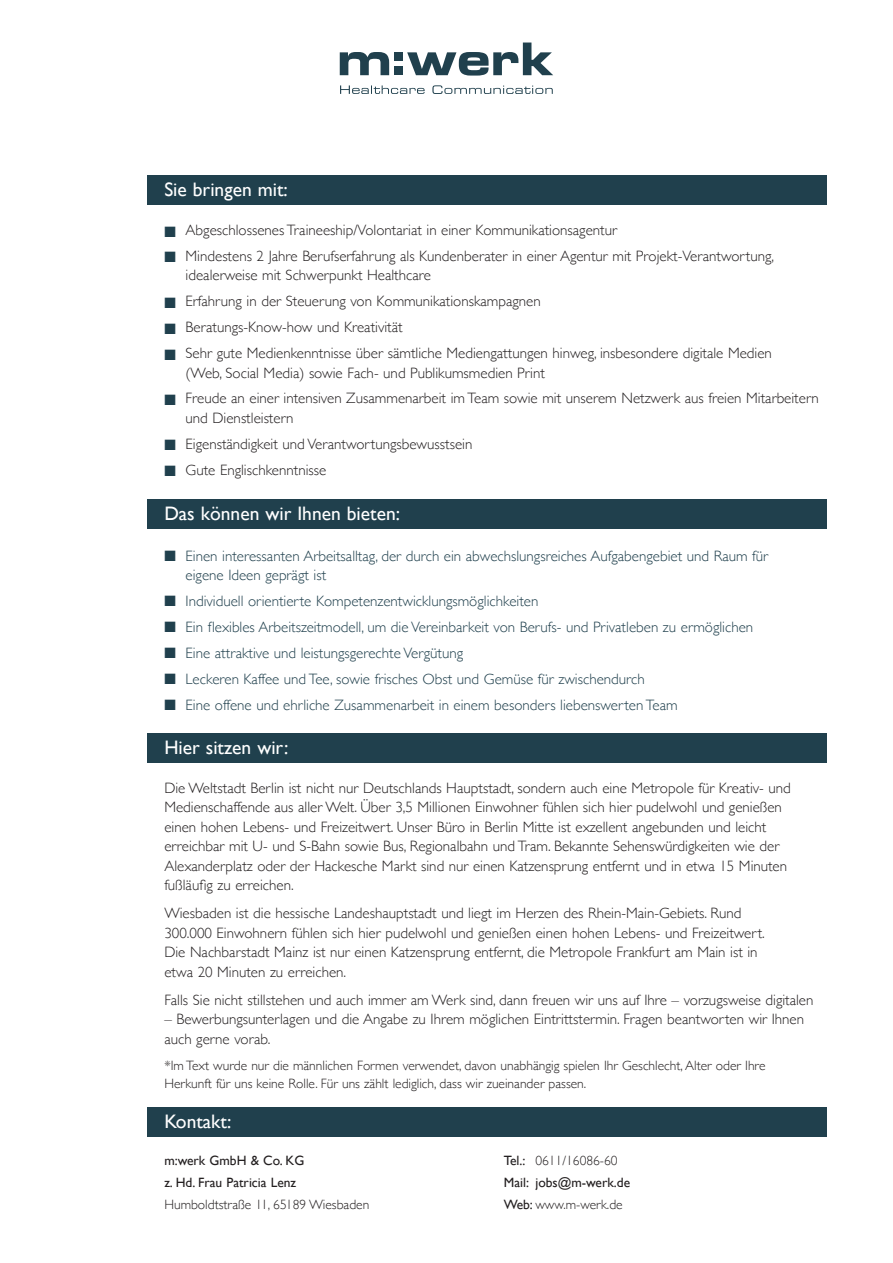
<style>
.page{position:relative;width:893px;height:1263px;background:#fff}
.page>*{position:absolute;margin:0;border:0;box-sizing:border-box;transform-origin:0 0}
.t1{font:19.5px "Gill Sans";color:#fff}
.t2{font:300 15px/19.5px "Gill Sans";color:#231f20}
.t3{font:300 15px/19.5px "Gill Sans";color:#20404d}
.t4{font:300 13.5px/18px "Gill Sans";color:#231f20}
.t5{font:13.5px "Gill Sans";color:#231f20}
.s1{color:#20404d}
.s2{font-weight:400}
</style>
<div class="page">
<div style="left:147px;top:499px;width:680px;height:30px;background:#20404d"></div>
<div style="left:147px;top:733px;width:680px;height:30px;background:#20404d"></div>
<div style="left:147px;top:175px;width:680px;height:30px;background:#20404d"></div>
<svg style="left:340px;top:52px;width:49px;height:23px"></svg>
<svg style="left:407px;top:43px;width:146px;height:33px"></svg>
<div style="left:394px;top:52px;width:9px;height:9px;background:#20404d"></div>
<div style="left:394px;top:67px;width:9px;height:8px;background:#20404d"></div>
<svg style="left:340px;top:85px;width:213px;height:9px"></svg>
<div style="left:147px;top:1107px;width:680px;height:30px;background:#20404d"></div>
<p class="t1" style="left:164px;top:178px;width:125px">Sie bringen mit:</p>
<p class="t2" style="left:164px;top:220px;width:454px"><span class="s1">■</span> Abgeschlossenes Traineeship/Volontariat in einer Kommunikationsagentur</p>
<p class="t2" style="left:186px;top:246px;width:590px;text-indent:-21px"><span class="s1">■</span> Mindestens 2 Jahre Berufserfahrung als Kundenberater in einer Agentur mit Projekt-Verantwortung, idealerweise mit Schwerpunkt Healthcare</p>
<p class="t2" style="left:164px;top:291px;width:378px"><span class="s1">■</span> Erfahrung in der Steuerung von Kommunikationskampagnen</p>
<p class="t2" style="left:164px;top:317px;width:240px"><span class="s1">■</span> Beratungs-Know-how und Kreativität</p>
<p class="t2" style="left:186px;top:343px;width:588px;text-indent:-21px"><span class="s1">■</span> Sehr gute Medienkenntnisse über sämtliche Mediengattungen hinweg, insbesondere digitale Medien (Web, Social Media) sowie Fach- und Publikumsmedien Print</p>
<p class="t2" style="left:186px;top:388px;width:635px;text-indent:-21px"><span class="s1">■</span> Freude an einer intensiven Zusammenarbeit im Team sowie mit unserem Netzwerk aus freien Mitarbeitern und Dienstleistern</p>
<p class="t2" style="left:164px;top:433px;width:310px"><span class="s1">■</span> Eigenständigkeit und Verantwortungsbewusstsein</p>
<p class="t2" style="left:164px;top:459px;width:164px"><span class="s1">■</span> Gute Englischkenntnisse</p>
<p class="t1" style="left:164px;top:502px;width:237px">Das können wir Ihnen bieten:</p>
<p class="t3" style="left:186px;top:545px;width:584px;text-indent:-21px">■ Einen interessanten Arbeitsalltag, der durch ein abwechslungsreiches Aufgabengebiet und Raum für eigene Ideen geprägt ist</p>
<p class="t3" style="left:164px;top:591px;width:376px">■ Individuell orientierte Kompetenzentwicklungsmöglichkeiten</p>
<p class="t3" style="left:164px;top:617px;width:590px">■ Ein flexibles Arbeitszeitmodell, um die Vereinbarkeit von Berufs- und Privatleben zu ermöglichen</p>
<p class="t3" style="left:164px;top:643px;width:300px">■ Eine attraktive und leistungsgerechte Vergütung</p>
<p class="t3" style="left:164px;top:668px;width:482px">■ Leckeren Kaffee und Tee, sowie frisches Obst und Gemüse für zwischendurch</p>
<p class="t3" style="left:164px;top:694px;width:515px">■ Eine offene und ehrliche Zusammenarbeit in einem besonders liebenswerten Team</p>
<p class="t1" style="left:164px;top:736px;width:126px">Hier sitzen wir:</p>
<p class="t2" style="left:164px;top:777px;width:628px">Die Weltstadt Berlin ist nicht nur Deutschlands Hauptstadt, sondern auch eine Metropole für Kreativ- und Medienschaffende aus aller Welt. Über 3,5 Millionen Einwohner fühlen sich hier pudelwohl und genießen einen hohen Lebens- und Freizeitwert. Unser Büro in Berlin Mitte ist exzellent angebunden und leicht erreichbar mit U- und S-Bahn sowie Bus, Regionalbahn und Tram. Bekannte Sehenswürdigkeiten wie der Alexanderplatz oder der Hackesche Markt sind nur einen Katzensprung entfernt und in etwa 15 Minuten fußläufig zu erreichen.</p>
<p class="t2" style="left:164px;top:903px;width:602px">Wiesbaden ist die hessische Landeshauptstadt und liegt im Herzen des Rhein-Main-Gebiets. Rund 300.000 Einwohnern fühlen sich hier pudelwohl und genießen einen hohen Lebens- und Freizeitwert.<br>Die Nachbarstadt Mainz ist nur einen Katzensprung entfernt, die Metropole Frankfurt am Main ist in etwa 20 Minuten zu erreichen.</p>
<p class="t2" style="left:164px;top:989px;width:651px">Falls Sie nicht stillstehen und auch immer am Werk sind, dann freuen wir uns auf Ihre – vorzugsweise digitalen</p>
<p class="t2" style="left:164px;top:1009px;width:641px">– Bewerbungsunterlagen und die Angabe zu Ihrem möglichen Eintrittstermin. Fragen beantworten wir Ihnen auch gerne vorab.</p>
<p class="t4" style="left:164px;top:1056px;width:603px">*Im Text wurde nur die männlichen Formen verwendet, davon unabhängig spielen Ihr Geschlecht, Alter oder Ihre<br>Herkunft für uns keine Rolle. Für uns zählt lediglich, dass wir zueinander passen.</p>
<p class="t1" style="left:164px;top:1110px;width:69px">Kontakt:</p>
<p class="t5" style="left:164px;top:1152px;width:142px">m:werk GmbH &amp; Co. KG</p>
<p class="t5" style="left:164px;top:1175px;width:133px">z. Hd. Frau Patricia Lenz</p>
<p class="t4" style="left:164px;top:1195px;width:206px">Humboldtstraße 11, 65189 Wiesbaden</p>
<p class="t4" style="left:504px;top:1151px;width:115px"><span class="s2">Tel.:</span> 0611/16086-60</p>
<p class="t5" style="left:504px;top:1175px;width:128px">Mail: jobs@m-werk.de</p>
<p class="t4" style="left:504px;top:1195px;width:120px"><span class="s2">Web:</span> www.m-werk.de</p>
</div>
